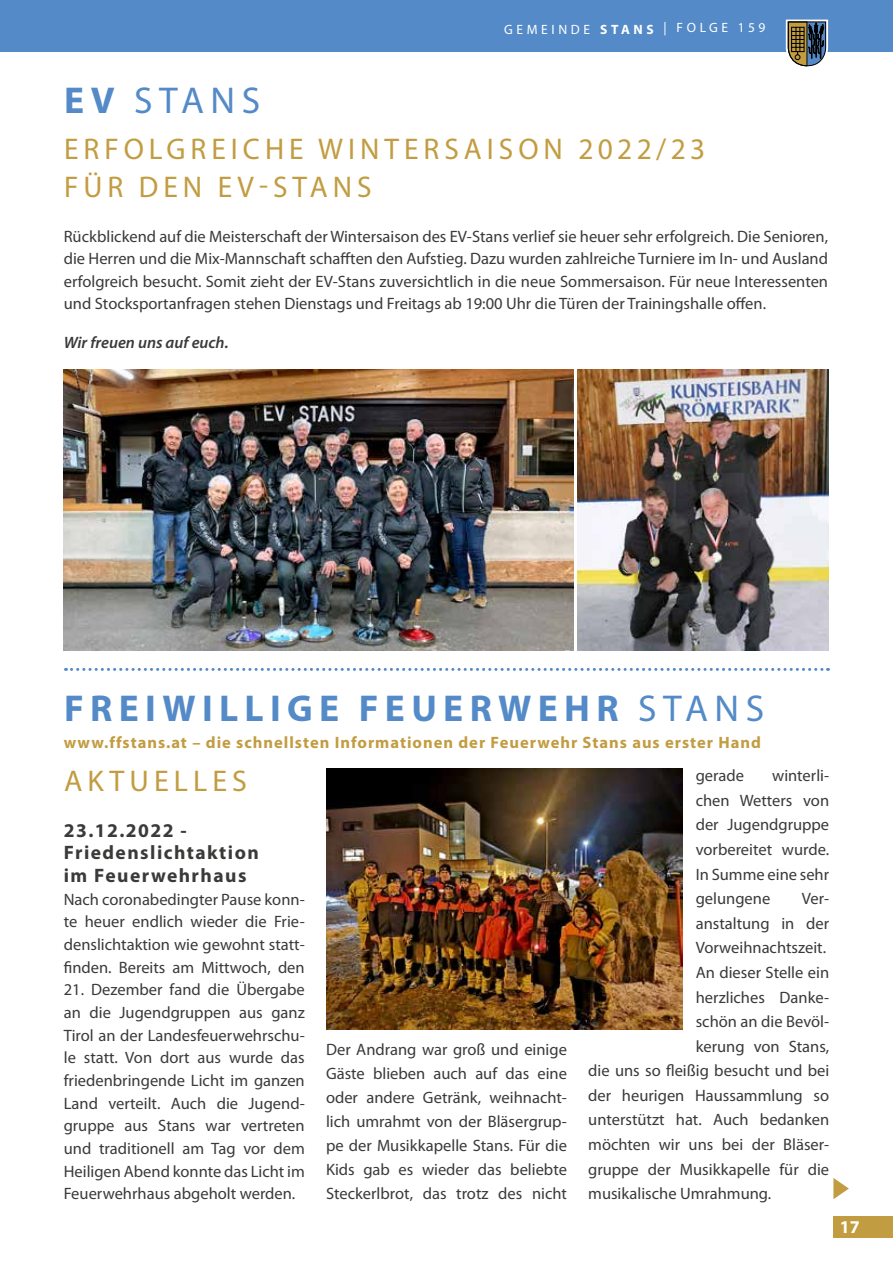
<style>
.page{position:relative;width:893px;height:1263px;background:#fff}
.page>*{position:absolute;margin:0;border:0;box-sizing:border-box;transform-origin:0 0}
.t1{font:700 37.5px "Myriad Pro";letter-spacing:.17em;color:#538ac7}
.t2{font:37.5px "Myriad Pro";letter-spacing:.17em;color:#538ac7}
.t3{font:30px/37.5px "Myriad Pro";letter-spacing:.17em;color:#c29c41}
.t4{font:700 19.5px/22.6px "Myriad Pro";letter-spacing:.075em;color:#3a3a39}
.t5{font:700 18px "Myriad Pro";color:#fff}
.t6{font:16.5px/22.6px "Myriad Pro";color:#3a3a39;text-align:justify}
.t7{font:700 16.5px "Myriad Pro";letter-spacing:.06em;color:#c29c41}
.t8{font:italic 600 16.5px "Myriad Pro";color:#3a3a39}
.t9{font:13.5px "Myriad Pro";letter-spacing:.27em;color:#fff}
.s1{font-weight:700}
.s2{font-weight:400}
</style>
<div class="page">
<div style="left:833px;top:1216px;width:60px;height:21px;background:#c29c41"></div>
<div style="left:0;top:0;width:893px;height:51px;background:#538ac7"></div>
<svg style="left:786px;top:20px;width:42px;height:47px"></svg>
<img style="left:578px;top:369px;width:250px;height:282px">
<img style="left:64px;top:369px;width:509px;height:282px">
<img style="left:326px;top:769px;width:357px;height:261px">
<svg style="left:65px;top:668px;width:763px;height:3px"></svg>
<svg style="left:833px;top:1178px;width:16px;height:21px"></svg>
<h1 class="t2" style="left:64px;top:80px;width:198px"><span class="s1">EV</span> STANS</h1>
<p class="t9" style="left:504px;top:20px;width:263px">GEMEINDE <span class="s1">STANS</span> | FOLGE 159</p>
<h2 class="t3" style="left:64px;top:131px;width:643px">ERFOLGREICHE WINTERSAISON 2022/23<br>FÜR DEN EV-STANS</h2>
<p class="t6" style="left:64px;top:225px;width:766px">Rückblickend auf die Meisterschaft der Wintersaison des EV-Stans verlief sie heuer sehr erfolgreich. Die Senioren, die Herren und die Mix-Mannschaft schafften den Aufstieg. Dazu wurden zahlreiche Turniere im In- und Ausland erfolgreich besucht. Somit zieht der EV-Stans zuversichtlich in die neue Sommersaison. Für neue Interessenten und Stocksportanfragen stehen Dienstags und Freitags ab 19:00 Uhr die Türen der Trainingshalle offen.</p>
<p class="t8" style="left:64px;top:332px;width:166px">Wir freuen uns auf euch.</p>
<h1 class="t1" style="left:64px;top:687px;width:701px">FREIWILLIGE FEUERWEHR <span class="s2">STANS</span></h1>
<p class="t7" style="left:64px;top:733px;width:699px">www.ffstans.at – die schnellsten Informationen der Feuerwehr Stans aus erster Hand</p>
<h2 class="t3" style="left:64px;top:763px;width:185px">AKTUELLES</h2>
<p class="t4" style="left:64px;top:819px;width:197px">23.12.2022 -<br>Friedenslichtaktion im Feuerwehrhaus</p>
<p class="t6" style="left:64px;top:888px;width:242px">Nach coronabedingter Pause konn&shy;te heuer endlich wieder die Frie&shy;denslichtaktion wie gewohnt statt&shy;finden. Bereits am Mittwoch, den</p>
<p class="t6" style="left:64px;top:979px;width:242px">21. Dezember fand die Übergabe an die Jugendgruppen aus ganz Tirol an der Landesfeuerwehrschu&shy;le statt. Von dort aus wurde das friedenbringende Licht im ganzen Land verteilt. Auch die Jugend&shy;gruppe aus Stans war vertreten und traditionell am Tag vor dem Heiligen Abend konnte das Licht im Feuerwehrhaus abgeholt werden.</p>
<p class="t6" style="left:326px;top:1038px;width:242px;line-height:24px">Der Andrang war groß und einige Gäste blieben auch auf das eine oder andere Getränk, weihnacht&shy;lich umrahmt von der Bläsergrup&shy;pe der Musikkapelle Stans. Für die Kids gab es wieder das beliebte Steckerlbrot, das trotz des nicht</p>
<p class="t6" style="left:696px;top:764px;width:135px;line-height:24.6px;text-indent:76px">winterli&shy;chen Wetters von der Jugendgruppe vorbereitet wurde.<br>In Summe eine sehr gelungene</p>
<p class="t6" style="left:696px;top:765px;width:50px">gerade</p>
<p class="t6" style="left:802px;top:888px;width:29px">Ver-</p>
<p class="t6" style="left:696px;top:912px;width:135px">anstaltung in der</p>
<p class="t6" style="left:696px;top:937px;width:132px">Vorweihnachtszeit.</p>
<p class="t6" style="left:696px;top:961px;width:135px">An dieser Stelle ein</p>
<p class="t6" style="left:696px;top:986px;width:135px">herzliches Danke-</p>
<p class="t6" style="left:696px;top:1010px;width:135px">schön an die Bevöl-</p>
<p class="t6" style="left:696px;top:1035px;width:135px">kerung von Stans,</p>
<p class="t6" style="left:588px;top:1060px;width:242px">die uns so fleißig besucht und bei</p>
<p class="t6" style="left:588px;top:1084px;width:242px">der heurigen Haussammlung so</p>
<p class="t6" style="left:588px;top:1109px;width:242px">unterstützt hat. Auch bedanken</p>
<p class="t6" style="left:588px;top:1133px;width:242px">möchten wir uns bei der Bläser-</p>
<p class="t6" style="left:588px;top:1158px;width:242px">gruppe der Musikkapelle für die</p>
<p class="t6" style="left:588px;top:1183px;width:185px">musikalische Umrahmung.</p>
<p class="t5" style="left:840px;top:1217px;width:21px">17</p>
</div>
